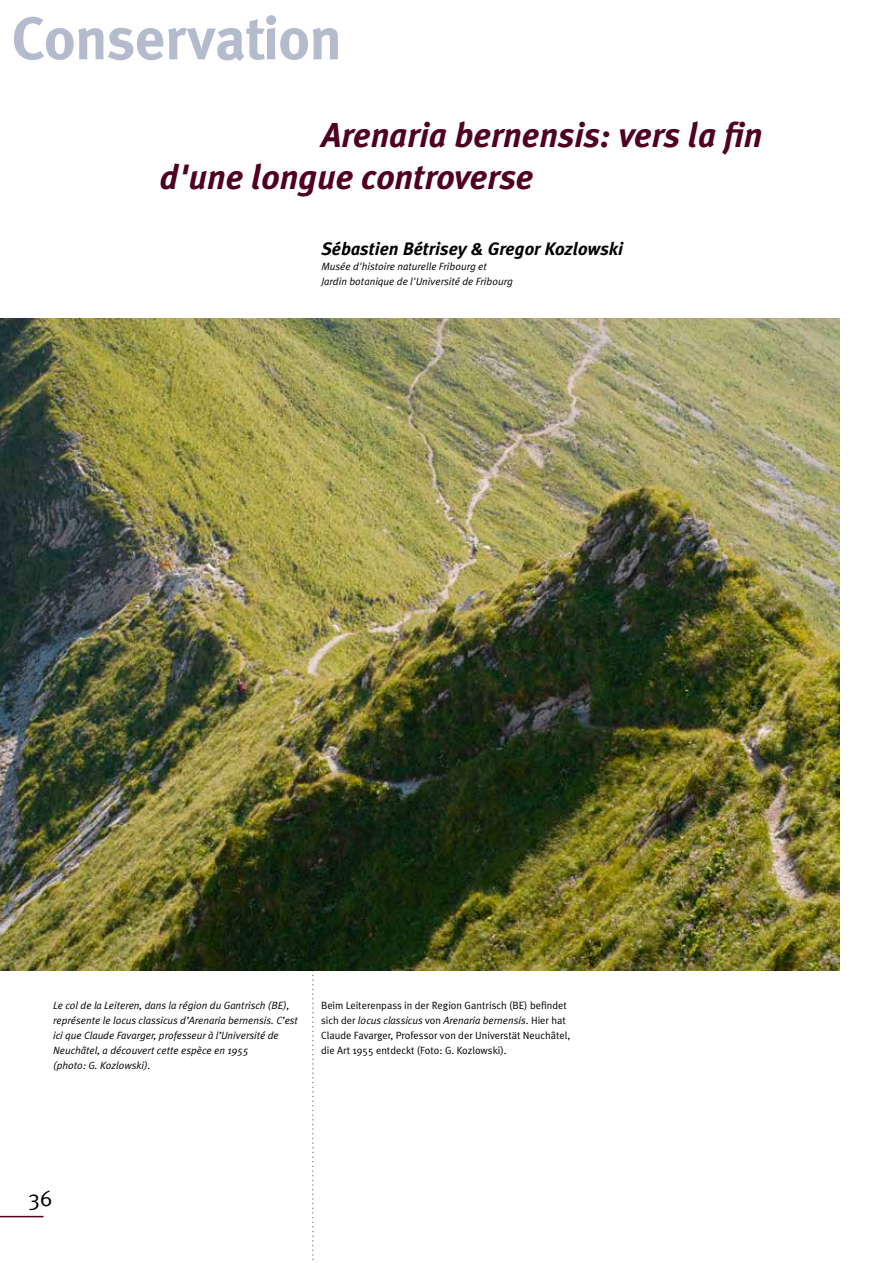
<style>
.page{position:relative;width:893px;height:1263px;background:#fff}
.page>*{position:absolute;margin:0;border:0;box-sizing:border-box;transform-origin:0 0}
.t1{font:700 60px "Meta";color:#b4bbcd}
.t2{font:italic 700 34.5px/41.4px "Meta Plus";color:#500021}
.t3{font:22.5px "Meta";color:#000}
.t4{font:italic 700 18px "Meta Plus";color:#000}
.t5{font:italic 10.5px/15px "Meta Plus Normal";color:#000}
.t6{font:10.5px/15px "Meta Plus Normal";color:#000}
.s1{font-style:italic}
</style>
<div class="page">
<svg style="left:312px;top:971px;width:2px;height:290px"></svg>
<hr style="left:0;top:1216px;width:44px;height:1px;background:#500021">
<img style="left:0;top:319px;width:840px;height:652px">
<h1 class="t1" style="left:12px;top:4px;width:331px">Conservation</h1>
<h2 class="t2" style="left:159px;top:114px;width:605px;text-indent:162px">Arenaria bernensis: vers la fin d'une longue controverse</h2>
<h3 class="t4" style="left:321px;top:239px;width:303px">Sébastien Bétrisey &amp; Gregor Kozlowski</h3>
<p class="t5" style="left:321px;top:259px;width:193px">Musée d'histoire naturelle Fribourg et<br>Jardin botanique de l'Université de Fribourg</p>
<p class="t5" style="left:53px;top:998px;width:246px">Le col de la Leiteren, dans la région du Gantrisch (BE), représente le locus classicus d’Arenaria bernensis. C’est ici que Claude Favarger, professeur à l’Université de Neuchâtel, a découvert cette espèce en 1955<br>(photo: G. Kozlowski).</p>
<p class="t6" style="left:321px;top:998px;width:251px">Beim Leiterenpass in der Region Gantrisch (BE) befindet sich der <span class="s1">locus classicus</span> von <span class="s1">Arenaria bernensis</span>. Hier hat Claude Favarger, Professor von der Universtät Neuchâtel, die Art 1955 entdeckt (Foto: G. Kozlowski).</p>
<h3 class="t3" style="left:28px;top:1185px;width:26px">36</h3>
</div>
